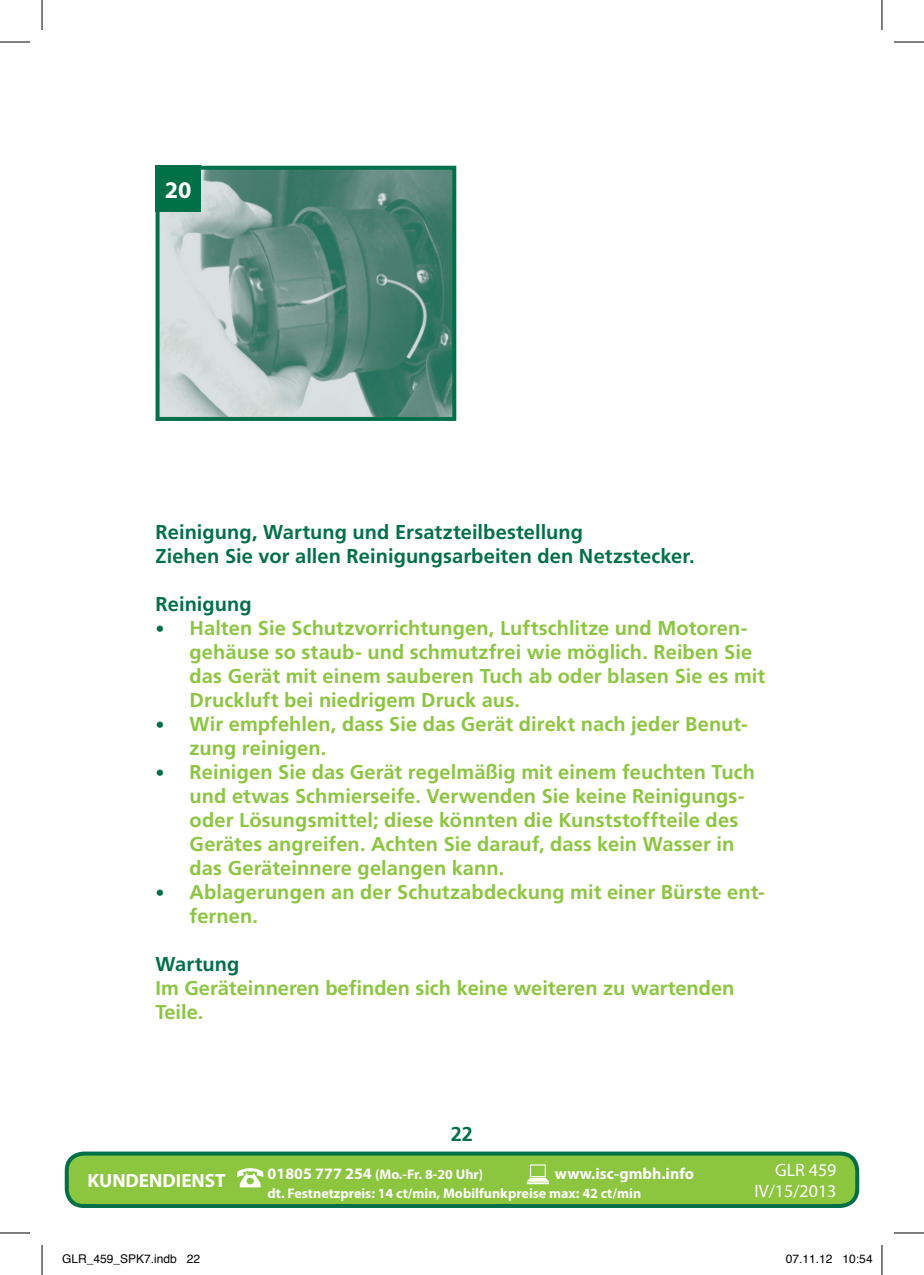
<style>
.page{position:relative;width:924px;height:1275px;background:#fff}
.page>*{position:absolute;margin:0;border:0;box-sizing:border-box;transform-origin:0 0}
.t1{font:700 24px "Myriad Pro";color:#fff}
.t2{font:700 20px/24px "Frutiger";letter-spacing:.005em;color:#8bc63e}
.t3{font:700 20px/24px "Frutiger";letter-spacing:.005em;color:#007049}
.t4{font:700 19.2px "Myriad Pro";color:#fff}
.t5{font:18px/21.6px "Myriad Pro";color:#fff;text-align:right}
.t6{font:700 16px "Myriad Pro";color:#fff}
.t7{font:700 14px/19px "Myriad Pro";color:#fff}
.t8{font:12px "Helvetica";color:#000}
.s1{font-size:18px;color:#007049}
.s2{font-size:16px}
</style>
<div class="page">
<div style="left:67px;top:1153px;width:789px;height:53px;background:#8bc63e;border-radius:17px"></div>
<div style="left:65px;top:1151px;width:793px;height:57px;border:4px solid #007049;border-radius:17px"></div>
<svg style="left:526px;top:1164px;width:23px;height:20px"></svg>
<svg style="left:237px;top:1168px;width:26px;height:19px"></svg>
<img style="left:160px;top:171px;width:291px;height:245px">
<div style="left:155px;top:166px;width:301px;height:255px;border:4px solid #007049"></div>
<div style="left:155px;top:166px;width:46px;height:46px;background:#007049"></div>
<hr style="left:0;top:42px;width:30px;height:1px;background:#000">
<hr style="left:893px;top:42px;width:30px;height:1px;background:#000">
<hr style="left:0;top:1232px;width:30px;height:1px;background:#000">
<hr style="left:893px;top:1232px;width:30px;height:1px;background:#000">
<hr style="left:42px;top:0;width:1px;height:30px;background:#000">
<hr style="left:42px;top:1245px;width:1px;height:30px;background:#000">
<hr style="left:881px;top:0;width:1px;height:30px;background:#000">
<hr style="left:881px;top:1245px;width:1px;height:30px;background:#000">
<p class="t1" style="left:165px;top:176px;width:28px">20</p>
<p class="t3" style="left:155px;top:519px;width:540px">Reinigung, Wartung und Ersatzteilbestellung<br>Ziehen Sie vor allen Reinigungsarbeiten den Netzstecker.</p>
<p class="t3" style="left:155px;top:591px;width:98px">Reinigung</p>
<p class="t2" style="left:189px;top:615px;width:577px;text-indent:-34px"><span class="s1">•</span> Halten Sie Schutzvorrichtungen, Luftschlitze und Motoren&shy;gehäuse so staub- und schmutzfrei wie möglich. Reiben Sie das Gerät mit einem sauberen Tuch ab oder blasen Sie es mit Druckluft bei niedrigem Druck aus.</p>
<p class="t2" style="left:189px;top:711px;width:559px;text-indent:-34px"><span class="s1">•</span> Wir empfehlen, dass Sie das Gerät direkt nach jeder Benut&shy;zung reinigen.</p>
<p class="t2" style="left:189px;top:759px;width:567px;text-indent:-34px"><span class="s1">•</span> Reinigen Sie das Gerät regelmäßig mit einem feuchten Tuch und etwas Schmierseife. Verwenden Sie keine Reinigungs&shy;oder Lösungsmittel; diese könnten die Kunststoffteile des Gerätes angreifen. Achten Sie darauf, dass kein Wasser in das Geräteinnere gelangen kann.</p>
<p class="t2" style="left:189px;top:879px;width:576px;text-indent:-34px"><span class="s1">•</span> Ablagerungen an der Schutzabdeckung mit einer Bürste ent&shy;fernen.</p>
<p class="t3" style="left:155px;top:951px;width:85px">Wartung</p>
<p class="t2" style="left:155px;top:975px;width:580px">Im Geräteinneren befinden sich keine weiteren zu wartenden<br>Teile.</p>
<p class="t3" style="left:450px;top:1122px;width:24px">22</p>
<p class="t7" style="left:267px;top:1164px;width:375px"><span class="s2">01805 777 254</span> (Mo.-Fr. 8-20 Uhr)<br>dt. Festnetzpreis: 14 ct/min, Mobilfunkpreise max: 42 ct/min</p>
<p class="t4" style="left:87px;top:1169px;width:140px">KUNDENDIENST</p>
<p class="t6" style="left:554px;top:1164px;width:140px">www.isc-gmbh.info</p>
<p class="t5" style="left:754px;top:1159px;width:84px">GLR 459<br>IV/15/2013</p>
<p class="t8" style="left:62px;top:1249px;width:140px">GLR_459_SPK7.indb 22</p>
<p class="t8" style="left:785px;top:1249px;width:88px">07.11.12 10:54</p>
</div>
